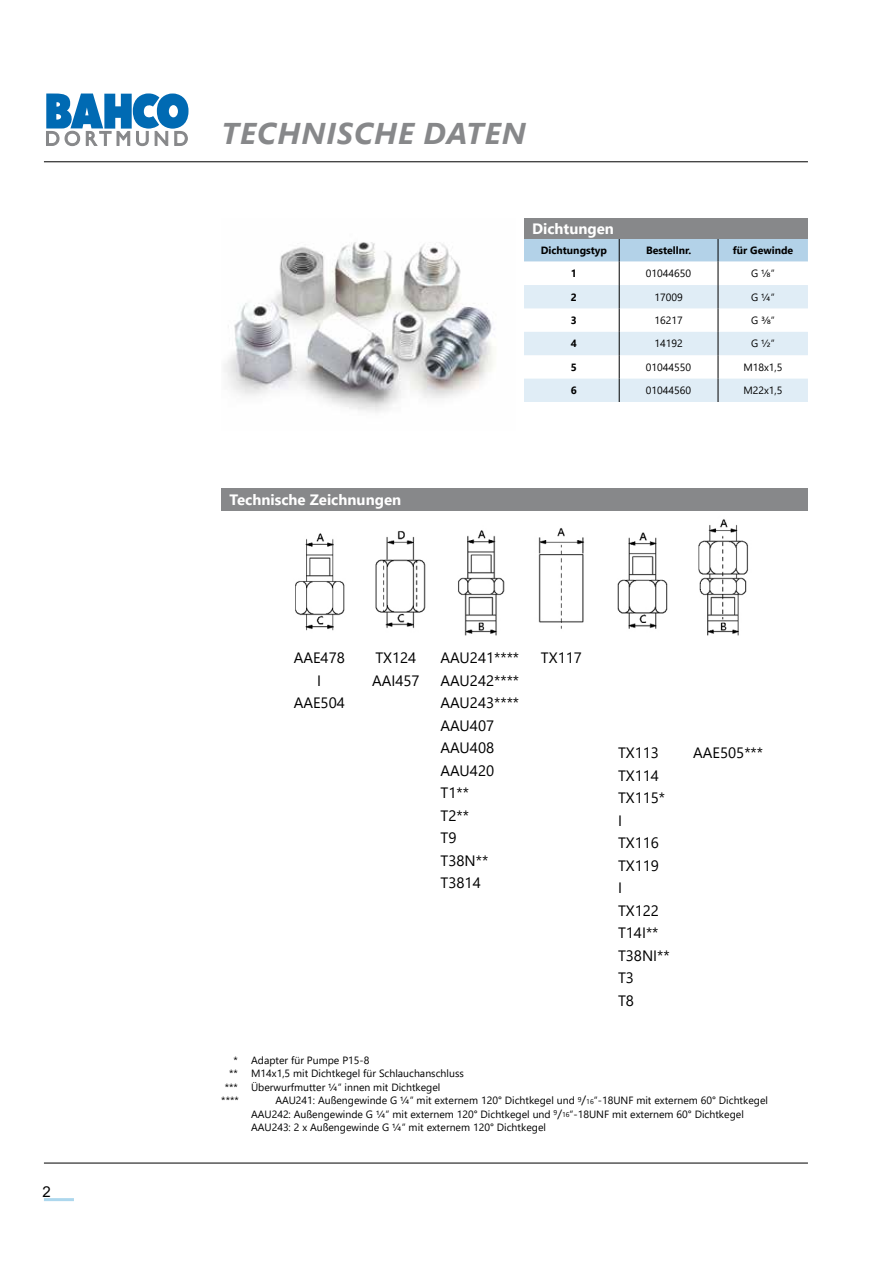
<style>
.page{position:relative;width:893px;height:1263px;background:#fff}
.page>*{position:absolute;margin:0;border:0;box-sizing:border-box;transform-origin:0 0}
.t1{font:italic 700 30px "Segoe UI";letter-spacing:.035em;color:#87888a}
.t2{font:15px/22.5px "Segoe UI";color:#000}
.t3{font:700 15px "Segoe UI";color:#fff}
.t4{font:15px "Arial";color:#000}
.t5{font:10.5px/13.5px "Segoe UI";color:#000}
.t6{font:700 10.5px "Segoe UI";color:#000}
.s1{font-size:12px}
.s2{font-size:7.05px}
</style>
<div class="page">
<hr style="left:44px;top:162px;width:764px;height:1px;background:#000">
<hr style="left:44px;top:1198px;width:30px;height:3px;background:#add7ed">
<hr style="left:44px;top:1163px;width:764px;height:1px;background:#000">
<svg style="left:46px;top:93px;width:143px;height:54px"></svg>
<img style="left:295px;top:519px;width:453px;height:117px">
<svg style="left:524px;top:238px;width:284px;height:164px"></svg>
<div style="left:523px;top:218px;width:285px;height:20px;background:#87888a"></div>
<img style="left:224px;top:242px;width:271px;height:170px">
<div style="left:221px;top:488px;width:587px;height:23px;background:#87888a"></div>
<h2 class="t4" style="left:42px;top:1181px;width:10px">2</h2>
<h1 class="t1" style="left:222px;top:105px;width:305px">TECHNISCHE DATEN</h1>
<h2 class="t3" style="left:532px;top:214px;width:84px">Dichtungen</h2>
<h2 class="t3" style="left:230px;top:485px;width:173px">Technische Zeichnungen</h2>
<p class="t6" style="left:541px;top:240px;width:68px">Dichtungstyp</p>
<p class="t6" style="left:646px;top:240px;width:47px">Bestellnr.</p>
<p class="t6" style="left:733px;top:240px;width:62px">für Gewinde</p>
<p class="t6" style="left:571px;top:264px;width:8px">1</p>
<p class="t5" style="left:646px;top:266px;width:47px">01044650</p>
<p class="t5" style="left:751px;top:266px;width:25px">G ⅛“</p>
<p class="t6" style="left:571px;top:287px;width:8px">2</p>
<p class="t5" style="left:654px;top:289px;width:30px">17009</p>
<p class="t5" style="left:751px;top:289px;width:25px">G ¼“</p>
<p class="t6" style="left:571px;top:310px;width:8px">3</p>
<p class="t5" style="left:654px;top:313px;width:30px">16217</p>
<p class="t5" style="left:751px;top:313px;width:25px">G ⅜“</p>
<p class="t6" style="left:571px;top:334px;width:8px">4</p>
<p class="t5" style="left:654px;top:336px;width:30px">14192</p>
<p class="t5" style="left:751px;top:336px;width:25px">G ½“</p>
<p class="t6" style="left:571px;top:357px;width:8px">5</p>
<p class="t5" style="left:646px;top:359px;width:47px">01044550</p>
<p class="t5" style="left:743px;top:359px;width:41px">M18x1,5</p>
<p class="t6" style="left:571px;top:380px;width:8px">6</p>
<p class="t5" style="left:646px;top:383px;width:47px">01044560</p>
<p class="t5" style="left:743px;top:383px;width:41px">M22x1,5</p>
<h2 class="t2" style="left:294px;top:645px;width:53px;text-align:center">AAE478<br>I<br>AAE504</h2>
<h2 class="t2" style="left:372px;top:645px;width:49px">TX124<br>AAI457</h2>
<h2 class="t2" style="left:441px;top:645px;width:80px">AAU241****<br>AAU242****<br>AAU243****<br>AAU407<br>AAU408<br>AAU420<br>T1**<br>T2**<br>T9<br>T38N**<br>T3814</h2>
<h2 class="t2" style="left:541px;top:645px;width:42px">TX117</h2>
<h2 class="t2" style="left:618px;top:740px;width:53px">TX113<br>TX114<br>TX115*<br>I<br>TX116<br>TX119<br>I<br>TX122<br>T14I**<br>T38NI**<br>T3<br>T8</h2>
<h2 class="t2" style="left:693px;top:740px;width:71px">AAE505***</h2>
<p class="t5" style="left:229px;top:1052px;width:142px;text-indent:4px">* Adapter für Pumpe P15-8 **</p>
<p class="t5" style="left:251px;top:1066px;width:214px">M14x1,5 mit Dichtkegel für Schlauchanschluss</p>
<p class="t5" style="left:225px;top:1079px;width:15px">***</p>
<p class="t5" style="left:251px;top:1079px;width:191px">Überwurfmutter ¼“ innen mit Dichtkegel</p>
<p class="t5" style="left:221px;top:1093px;width:19px">****</p>
<p class="t5" style="left:251px;top:1093px;width:518px;text-indent:24px">AAU241: Außengewinde G ¼“ mit externem 120° Dichtkegel und <sup>9</sup><span class="s1">/</span><span class="s2">16</span>“-18UNF mit externem 60° Dichtkegel<br>AAU242: Außengewinde G ¼“ mit externem 120° Dichtkegel und <sup>9</sup><span class="s1">/</span><span class="s2">16</span>“-18UNF mit externem 60° Dichtkegel<br>AAU243: 2 x Außengewinde G ¼“ mit externem 120° Dichtkegel</p>
</div>
